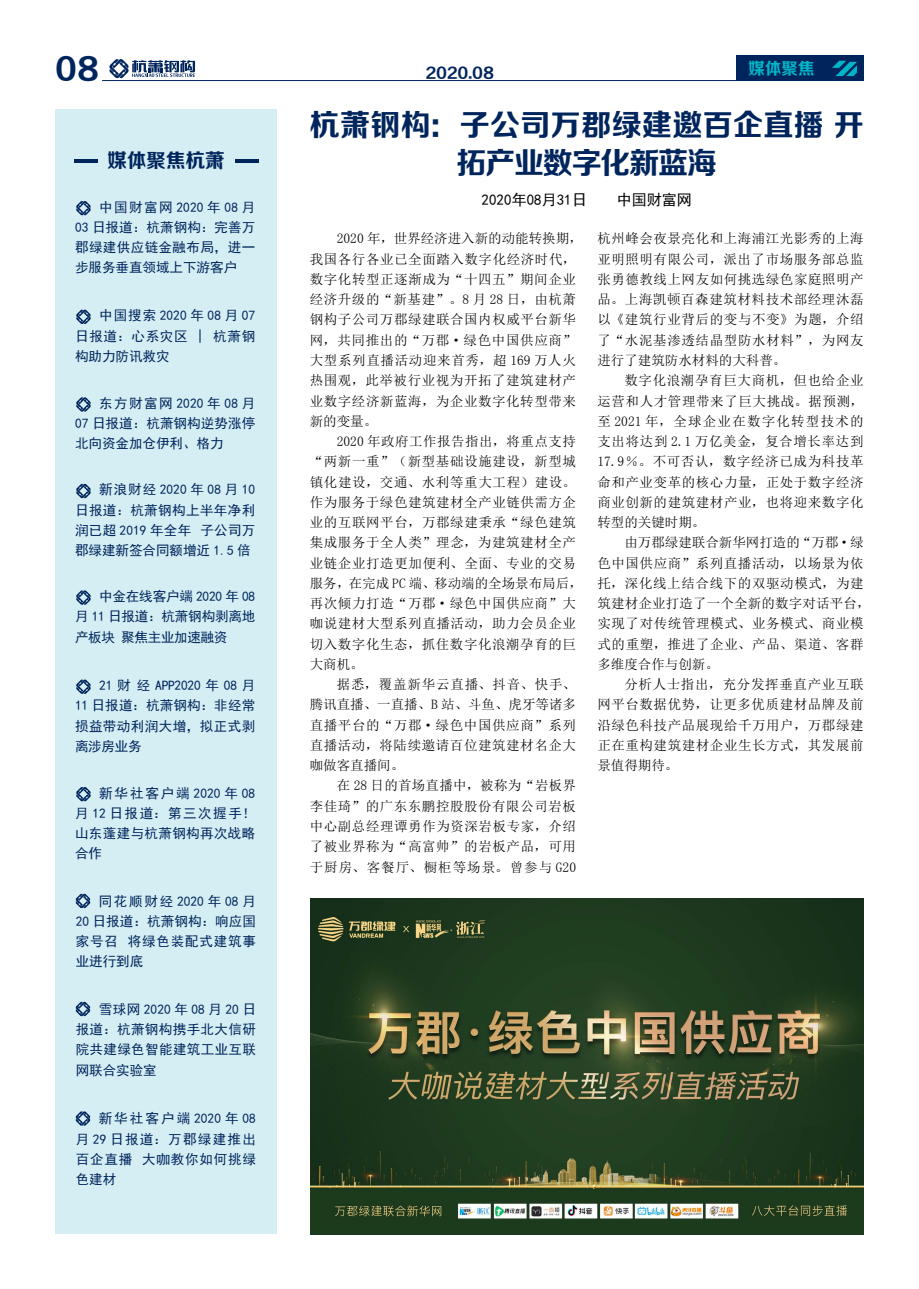
<style>
.page{position:relative;width:919px;height:1289px;background:#fff}
.page>*{position:absolute;margin:0;border:0;box-sizing:border-box;transform-origin:0 0}
.t1{font:30px/37.5px "FZZCHJW GB1 0";letter-spacing:.01em;color:#00255d;text-align:center}
.t2{font:19.5px "FZZCHJW GB1 0";color:#00255d}
.t3{font:16.5px "FZZCHJW GB1 0";color:#00b5c8}
.t4{font:15px "Sim Hei";color:#000}
.t5{font:15px "FZZCHJW GB1 0";color:#00255d}
.t6{font:13.5px/20.2px "Sim Sun";letter-spacing:.04em;color:#000;text-align:justify}
.t7{font:13.5px/20.2px "Sim Hei";letter-spacing:.01em;color:#00255d;text-align:justify}
.t8{font:13.5px "Sim Hei";letter-spacing:.055em;color:#00255d}
</style>
<div class="page">
<div style="left:736px;top:55px;width:95px;height:26px;background:#00255d"></div>
<div style="left:831px;top:55px;width:32px;height:26px;background:#00255d"></div>
<hr style="left:102px;top:80px;width:761px;height:1px;background:#00255d">
<svg style="left:832px;top:61px;width:24px;height:15px"></svg>
<div style="left:55px;top:109px;width:222px;height:1124px;background:#d5eef3"></div>
<hr style="left:74px;top:160px;width:24px;height:3px;background:#00255d">
<hr style="left:234px;top:160px;width:24px;height:3px;background:#00255d">
<svg style="left:109px;top:59px;width:86px;height:19px"></svg>
<svg style="left:76px;top:201px;width:15px;height:14px"></svg>
<svg style="left:76px;top:310px;width:15px;height:14px"></svg>
<svg style="left:76px;top:397px;width:15px;height:14px"></svg>
<svg style="left:76px;top:484px;width:15px;height:14px"></svg>
<svg style="left:76px;top:590px;width:15px;height:14px"></svg>
<svg style="left:76px;top:679px;width:15px;height:15px"></svg>
<svg style="left:76px;top:787px;width:15px;height:14px"></svg>
<svg style="left:76px;top:893px;width:14px;height:15px"></svg>
<svg style="left:76px;top:1001px;width:14px;height:15px"></svg>
<svg style="left:76px;top:1111px;width:14px;height:14px"></svg>
<img style="left:310px;top:898px;width:553px;height:336px">
<h1 class="t1" style="left:55px;top:52px;width:45px">08</h1>
<p class="t5" style="left:426px;top:65px;width:70px">2020.08</p>
<p class="t3" style="left:748px;top:60px;width:67px">媒体聚焦</p>
<h2 class="t2" style="left:108px;top:150px;width:118px">媒体聚焦杭萧</h2>
<p class="t8" style="left:99px;top:200px;width:158px">中国财富网 2020 年 08 月</p>
<p class="t7" style="left:75px;top:217px;width:182px">03 日报道：杭萧钢构：完善万郡绿建供应链金融布局，进一步服务垂直领域上下游客户</p>
<p class="t7" style="left:75px;top:305px;width:182px;text-indent:24px">中国搜索 2020 年 08 月 07日报道：心系灾区 | 杭萧钢构助力防讯救灾</p>
<p class="t7" style="left:75px;top:393px;width:182px;text-indent:24px">东方财富网 2020 年 08 月07 日报道：杭萧钢构逆势涨停北向资金加仓伊利、格力</p>
<p class="t7" style="left:75px;top:479px;width:182px;text-indent:24px">新浪财经 2020 年 08 月 10日报道：杭萧钢构上半年净利润已超 2019 年全年 子公司万郡绿建新签合同额增近 1.5 倍</p>
<p class="t7" style="left:75px;top:586px;width:182px;text-indent:24px">中金在线客户端 2020 年 08月 11 日报道：杭萧钢构剥离地产板块 聚焦主业加速融资</p>
<p class="t7" style="left:75px;top:675px;width:182px;text-indent:24px">21 财经 APP2020 年 08 月11 日报道：杭萧钢构：非经常损益带动利润大增，拟正式剥离涉房业务</p>
<p class="t7" style="left:75px;top:782px;width:182px;text-indent:24px">新华社客户端 2020 年 08月 12 日报道：第三次握手！山东蓬建与杭萧钢构再次战略合作</p>
<p class="t7" style="left:76px;top:890px;width:182px;text-indent:23px">同花顺财经 2020 年 08 月20 日报道：杭萧钢构：响应国家号召 将绿色装配式建筑事业进行到底</p>
<p class="t7" style="left:76px;top:998px;width:182px;text-indent:23px">雪球网 2020 年 08 月 20 日报道：杭萧钢构携手北大信研院共建绿色智能建筑工业互联网联合实验室</p>
<p class="t7" style="left:76px;top:1108px;width:182px;text-indent:23px">新华社客户端 2020 年 08月 29 日报道：万郡绿建推出百企直播 大咖教你如何挑绿色建材</p>
<h1 class="t1" style="left:310px;top:108px;width:555px">杭萧钢构：子公司万郡绿建邀百企直播 开拓产业数字化新蓝海</h1>
<p class="t4" style="left:481px;top:192px;width:106px">2020年08月31日</p>
<p class="t4" style="left:616px;top:192px;width:76px">中国财富网</p>
<p class="t6" style="left:310px;top:228px;width:274px;text-align:left;text-indent:27px">2020 年，世界经济进入新的动能转换期，我国各行各业已全面踏入数字化经济时代，数字化转型正逐渐成为“十四五”期间企业经济升级的“新基建”。8 月 28 日，由杭萧钢构子公司万郡绿建联合国内权威平台新华网，共同推出的“万郡·绿色中国供应商”大型系列直播活动迎来首秀，超 169 万人火热围观，此举被行业视为开拓了建筑建材产业数字经济新蓝海，为企业数字化转型带来新的变量。</p>
<p class="t6" style="left:310px;top:431px;width:274px;text-align:left;text-indent:27px">2020 年政府工作报告指出，将重点支持“两新一重”（新型基础设施建设，新型城镇化建设，交通、水利等重大工程）建设。作为服务于绿色建筑建材全产业链供需方企业的互联网平台，万郡绿建秉承“绿色建筑集成服务于全人类”理念，为建筑建材全产业链企业打造更加便利、全面、专业的交易服务，在完成 PC 端、移动端的全场景布局后，再次倾力打造“万郡·绿色中国供应商”大咖说建材大型系列直播活动，助力会员企业切入数字化生态，抓住数字化浪潮孕育的巨大商机。</p>
<p class="t6" style="left:310px;top:674px;width:268px;text-indent:27px">据悉，覆盖新华云直播、抖音、快手、腾讯直播、一直播、B 站、斗鱼、虎牙等诸多直播平台的“万郡·绿色中国供应商”系列直播活动，将陆续邀请百位建筑建材名企大咖做客直播间。</p>
<p class="t6" style="left:310px;top:775px;width:268px;text-indent:27px">在 28 日的首场直播中，被称为“岩板界李佳琦”的广东东鹏控股股份有限公司岩板中心副总经理谭勇作为资深岩板专家，介绍了被业界称为“高富帅”的岩板产品，可用于厨房、客餐厅、橱柜等场景。曾参与 G20</p>
<p class="t6" style="left:597px;top:228px;width:268px">杭州峰会夜景亮化和上海浦江光影秀的上海亚明照明有限公司，派出了市场服务部总监张勇德教线上网友如何挑选绿色家庭照明产品。上海凯顿百森建筑材料技术部经理沐磊以《建筑行业背后的变与不变》为题，介绍了“水泥基渗透结晶型防水材料”，为网友进行了建筑防水材料的大科普。</p>
<p class="t6" style="left:597px;top:370px;width:268px;text-indent:27px">数字化浪潮孕育巨大商机，但也给企业运营和人才管理带来了巨大挑战。据预测，至 2021 年，全球企业在数字化转型技术的支出将达到 2.1 万亿美金，复合增长率达到17.9％。不可否认，数字经济已成为科技革命和产业变革的核心力量，正处于数字经济商业创新的建筑建材产业，也将迎来数字化转型的关键时期。</p>
<p class="t6" style="left:597px;top:532px;width:274px;text-align:left;text-indent:27px">由万郡绿建联合新华网打造的“万郡·绿色中国供应商”系列直播活动，以场景为依托，深化线上结合线下的双驱动模式，为建筑建材企业打造了一个全新的数字对话平台，实现了对传统管理模式、业务模式、商业模式的重塑，推进了企业、产品、渠道、客群多维度合作与创新。</p>
<p class="t6" style="left:597px;top:674px;width:268px;text-indent:27px">分析人士指出，充分发挥垂直产业互联网平台数据优势，让更多优质建材品牌及前沿绿色科技产品展现给千万用户，万郡绿建正在重构建筑建材企业生长方式，其发展前景值得期待。</p>
</div>
